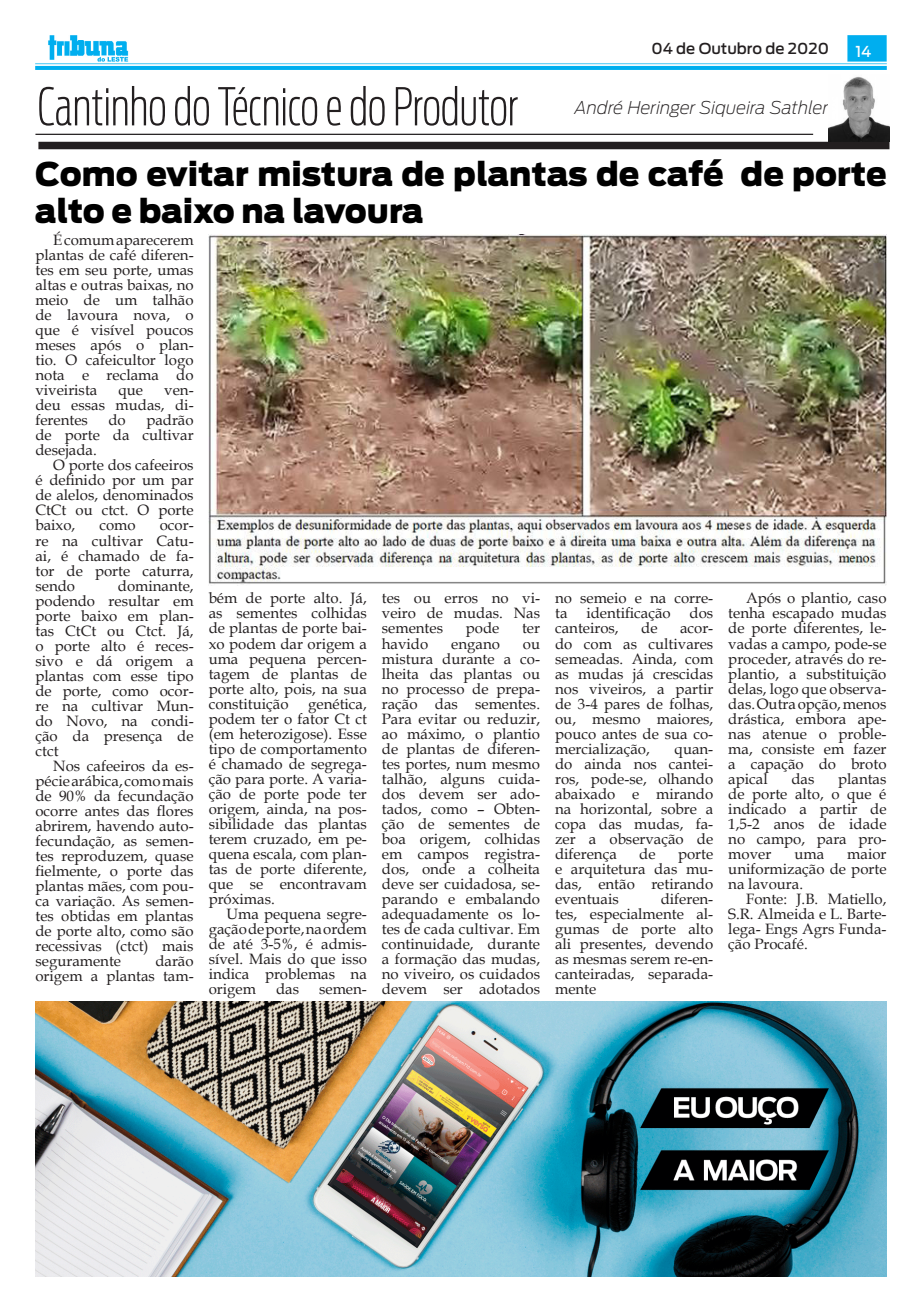
<style>
.page{position:relative;width:922px;height:1312px;background:#fff}
.page>*{position:absolute;margin:0;border:0;box-sizing:border-box;transform-origin:0 0}
.t1{font:200 51.62px "Antenna Extra Cond";color:#231f20}
.t2{font:900 32.5px/37.4px "Antenna";color:#000}
.t3{font:italic 200 17.5px "Antenna";color:#231f20}
.Tribuna_Texto_-_Book{font:15px/15px "Book Antiqua";color:#231f20;text-align:justify}
.t4{font:500 15px "Antenna";color:#231f20}
.t5{font:500 15px "Antenna";color:#fff}
</style>
<div class="page">
<img style="left:35px;top:35px;width:851px;height:34px">
<hr style="left:35px;top:134px;width:778px;height:1px;background:#231f20">
<div style="left:38px;top:142px;width:851px;height:7px;background:#231f20"></div>
<img style="left:828px;top:76px;width:61px;height:66px">
<img style="left:209px;top:234px;width:677px;height:351px">
<img style="left:35px;top:1001px;width:851px;height:275px">
<p class="t1" style="left:38px;top:76px;width:482px">Cantinho do Técnico e do Produtor</p>
<p class="t4" style="left:651px;top:40px;width:179px">04 de Outubro de 2020</p>
<p class="t5" style="left:855px;top:42px;width:18px">14</p>
<p class="t3" style="left:575px;top:97px;width:255px">André Heringer Siqueira Sathler</p>
<p class="t2" style="left:35px;top:155px;width:852px">Como evitar mistura de plantas de café de porte alto e baixo na lavoura</p>
<p class="Tribuna_Texto_-_Book" style="left:35px;top:232px;width:160px;text-indent:18px">É comum aparecerem plantas de café diferen&shy;tes em seu porte, umas altas e outras baixas, no meio de um talhão de lavoura nova, o que é visível poucos meses após o plan&shy;tio. O cafeicultor logo nota e reclama do viveirista</p>
<p class="Tribuna_Texto_-_Book" style="left:35px;top:382px;width:160px;text-indent:129px">ven&shy;deu essas mudas, di&shy;ferentes</p>
<p class="Tribuna_Texto_-_Book" style="left:118px;top:382px;width:26px">que</p>
<p class="Tribuna_Texto_-_Book" style="left:35px;top:412px;width:160px;text-indent:111px">padrão de porte da cultivar desejada.</p>
<p class="Tribuna_Texto_-_Book" style="left:35px;top:457px;width:160px;text-indent:18px">O porte dos cafeeiros é definido por um par de alelos, denominados CtCt ou ctct. O porte baixo,</p>
<p class="Tribuna_Texto_-_Book" style="left:108px;top:412px;width:19px">do</p>
<p class="Tribuna_Texto_-_Book" style="left:35px;top:517px;width:160px;text-indent:124px">ocor&shy;re na cultivar Catu&shy;ai, é chamado de fa&shy;tor de porte caturra, sendo</p>
<p class="Tribuna_Texto_-_Book" style="left:99px;top:517px;width:38px">como</p>
<p class="Tribuna_Texto_-_Book" style="left:35px;top:577px;width:160px;text-indent:82px">dominante, podendo resultar em porte baixo em plan&shy;tas CtCt ou Ctct. Já, o porte alto é reces&shy;sivo e dá origem a plantas com esse tipo de porte, como ocor&shy;re na cultivar Mun&shy;do Novo, na condi&shy;ção da presença de ctct</p>
<p class="Tribuna_Texto_-_Book" style="left:35px;top:757px;width:160px;text-indent:18px">Nos cafeeiros da es&shy;pécie arábica, como mais de 90% da fecundação ocorre antes das flores abrirem, havendo auto&shy;fecundação, as semen&shy;tes reproduzem, quase fielmente, o porte das plantas mães, com pou&shy;ca variação. As semen&shy;tes obtidas em plantas de porte alto, como são recessivas (ctct) mais seguramente</p>
<p class="Tribuna_Texto_-_Book" style="left:35px;top:952px;width:160px;text-align:right">darão<br>origem a plantas tam-</p>
<p class="Tribuna_Texto_-_Book" style="left:209px;top:590px;width:160px">bém de porte alto. Já, as sementes colhidas de plantas de porte bai&shy;xo podem dar origem a uma pequena percen&shy;tagem de plantas de porte alto, pois, na sua constituição</p>
<p class="Tribuna_Texto_-_Book" style="left:209px;top:695px;width:160px;text-indent:99px">genética, podem ter o fator Ct ct (em heterozigose). Esse tipo de comportamento é chamado de segrega&shy;ção para porte. A varia&shy;ção de porte pode ter origem, ainda, na pos&shy;sibilidade das plantas terem cruzado, em pe&shy;quena escala, com plan&shy;tas de porte diferente, que se encontravam próximas.</p>
<p class="Tribuna_Texto_-_Book" style="left:209px;top:905px;width:160px;text-indent:18px">Uma pequena segre&shy;gação de porte, na ordem de até 3-5%, é admis&shy;sível. Mais do que isso indica problemas na origem</p>
<p class="Tribuna_Texto_-_Book" style="left:276px;top:980px;width:25px">das</p>
<p class="Tribuna_Texto_-_Book" style="left:319px;top:980px;width:49px">semen-</p>
<p class="Tribuna_Texto_-_Book" style="left:382px;top:590px;width:160px">tes ou erros no vi&shy;veiro de mudas. Nas sementes</p>
<p class="Tribuna_Texto_-_Book" style="left:465px;top:620px;width:35px">pode</p>
<p class="Tribuna_Texto_-_Book" style="left:522px;top:620px;width:19px">ter</p>
<p class="Tribuna_Texto_-_Book" style="left:382px;top:635px;width:48px">havido</p>
<p class="Tribuna_Texto_-_Book" style="left:451px;top:635px;width:50px">engano</p>
<p class="Tribuna_Texto_-_Book" style="left:382px;top:635px;width:160px;text-indent:141px">ou mistura durante a co&shy;lheita das plantas ou no processo de prepa&shy;ração das sementes.<br>Para evitar ou reduzir, ao máximo, o plantio de plantas de diferen&shy;tes portes, num mesmo talhão, alguns cuida&shy;dos devem ser ado&shy;tados, como – Obten&shy;ção de sementes de boa origem, colhidas em campos registra&shy;dos, onde a colheita deve ser cuidadosa, se&shy;parando e embalando adequadamente os lo&shy;tes de cada cultivar. Em continuidade, durante a formação das mudas, no viveiro, os cuidados devem ser adotados</p>
<p class="Tribuna_Texto_-_Book" style="left:555px;top:590px;width:160px">no semeio e na corre&shy;ta</p>
<p class="Tribuna_Texto_-_Book" style="left:586px;top:605px;width:86px">identificação</p>
<p class="Tribuna_Texto_-_Book" style="left:689px;top:605px;width:25px">dos</p>
<p class="Tribuna_Texto_-_Book" style="left:555px;top:620px;width:65px">canteiros,</p>
<p class="Tribuna_Texto_-_Book" style="left:641px;top:620px;width:18px">de</p>
<p class="Tribuna_Texto_-_Book" style="left:555px;top:620px;width:160px;text-indent:125px">acor&shy;do com as cultivares semeadas. Ainda, com as mudas já crescidas nos viveiros, a partir de 3-4 pares de folhas, ou, mesmo maiores, pouco antes de sua co&shy;mercialização,</p>
<p class="Tribuna_Texto_-_Book" style="left:555px;top:740px;width:160px;text-indent:119px">quan&shy;do ainda nos cantei&shy;ros, pode-se, olhando abaixado e mirando na horizontal, sobre a copa das mudas, fa&shy;zer a observação de diferença</p>
<p class="Tribuna_Texto_-_Book" style="left:639px;top:845px;width:18px">de</p>
<p class="Tribuna_Texto_-_Book" style="left:555px;top:845px;width:160px;text-indent:123px">porte e arquitetura das mu&shy;das, então retirando eventuais</p>
<p class="Tribuna_Texto_-_Book" style="left:555px;top:890px;width:160px;text-indent:106px">diferen&shy;tes, especialmente al&shy;gumas de porte alto ali presentes, devendo as mesmas serem re-en&shy;canteiradas, separada&shy;mente</p>
<p class="Tribuna_Texto_-_Book" style="left:728px;top:590px;width:160px;text-indent:18px">Após o plantio, caso tenha escapado mudas de porte diferentes, le&shy;vadas a campo, pode-se proceder, através do re&shy;plantio, a substituição delas, logo que observa&shy;das. Outra opção, menos drástica, embora ape&shy;nas atenue o proble&shy;ma, consiste em fazer a capação do broto apical</p>
<p class="Tribuna_Texto_-_Book" style="left:728px;top:770px;width:160px;text-indent:110px">plantas de porte alto, o que é indicado a partir de 1,5-2 anos de idade no campo, para pro&shy;mover</p>
<p class="Tribuna_Texto_-_Book" style="left:791px;top:770px;width:25px">das</p>
<p class="Tribuna_Texto_-_Book" style="left:728px;top:845px;width:160px;text-indent:119px">maior uniformização de porte na lavoura.</p>
<p class="Tribuna_Texto_-_Book" style="left:728px;top:890px;width:160px;text-indent:18px">Fonte: J.B. Matiello, S.R. Almeida e L. Barte&shy;lega- Engs Agrs Funda&shy;ção Procafé.</p>
<p class="Tribuna_Texto_-_Book" style="left:794px;top:845px;width:31px">uma</p>
</div>
